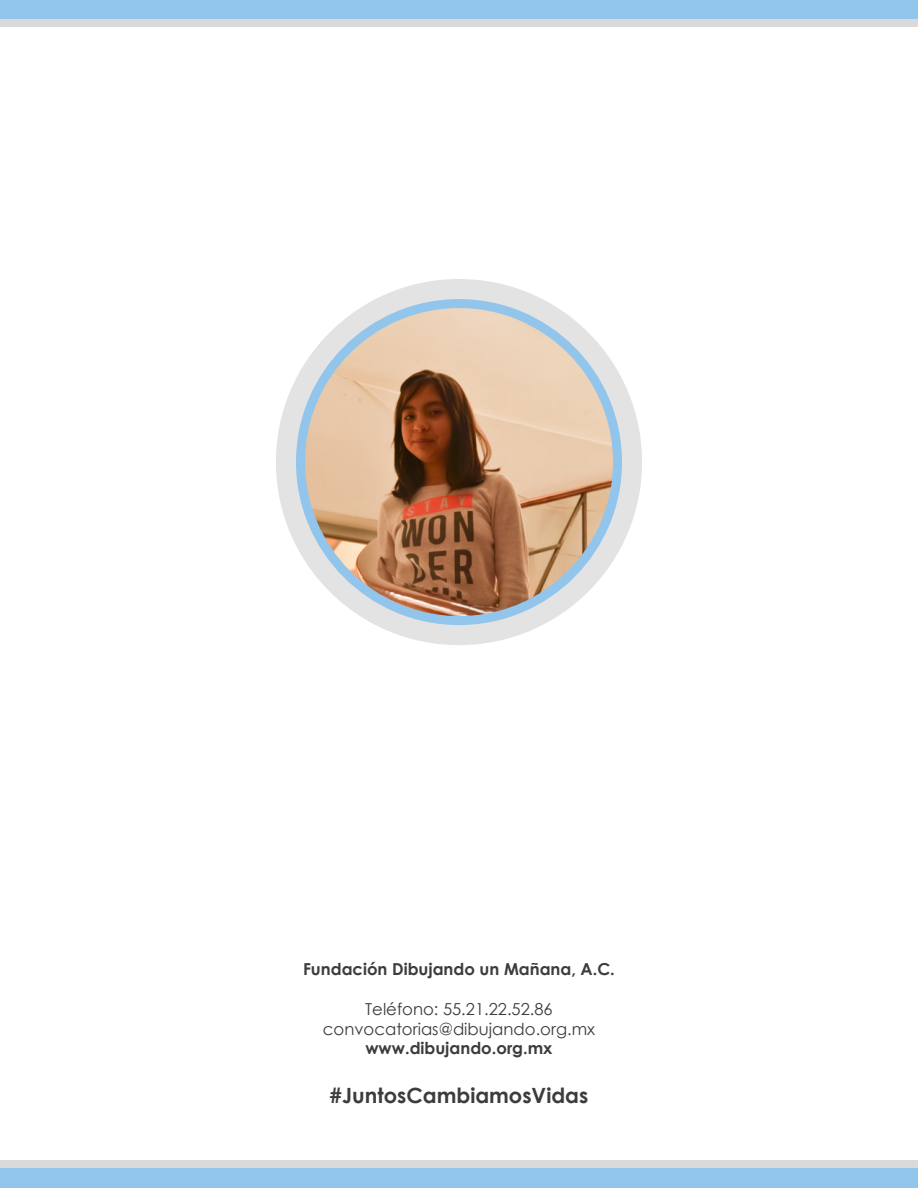
<style>
.page{position:relative;width:918px;height:1188px;background:#92c5ec}
.page>*{position:absolute;margin:0;border:0;box-sizing:border-box;transform-origin:0 0}
.t1{font:700 21px "Century Gothic";color:#3c3c3b}
.t2{font:16.5px/19.8px "Century Gothic";color:#3c3c3b;text-align:center}
.t3{font:700 16.5px "Century Gothic";color:#3c3c3b}
</style>
<div class="page">
<div style="left:0;top:20px;width:918px;height:1148px;background:#fff"></div>
<div style="left:0;top:19px;width:918px;height:8px;background:#dadada"></div>
<div style="left:0;top:1160px;width:918px;height:8px;background:#dadada"></div>
<div style="left:276px;top:279px;width:366px;height:366px;background:#e3e3e3;border-radius:50%"></div>
<img style="left:301px;top:304px;width:316px;height:317px;border-radius:158px">
<div style="left:296px;top:299px;width:326px;height:326px;border:9px solid #92c5ec;border-radius:50%"></div>
<p class="t3" style="left:303px;top:957px;width:313px">Fundación Dibujando un Mañana, A.C.</p>
<p class="t2" style="left:323px;top:999px;width:274px">Teléfono: 55.21.22.52.86 convocatorias@dibujando.org.mx</p>
<p class="t3" style="left:365px;top:1036px;width:189px">www.dibujando.org.mx</p>
<p class="t1" style="left:330px;top:1080px;width:260px">#JuntosCambiamosVidas</p>
</div>
